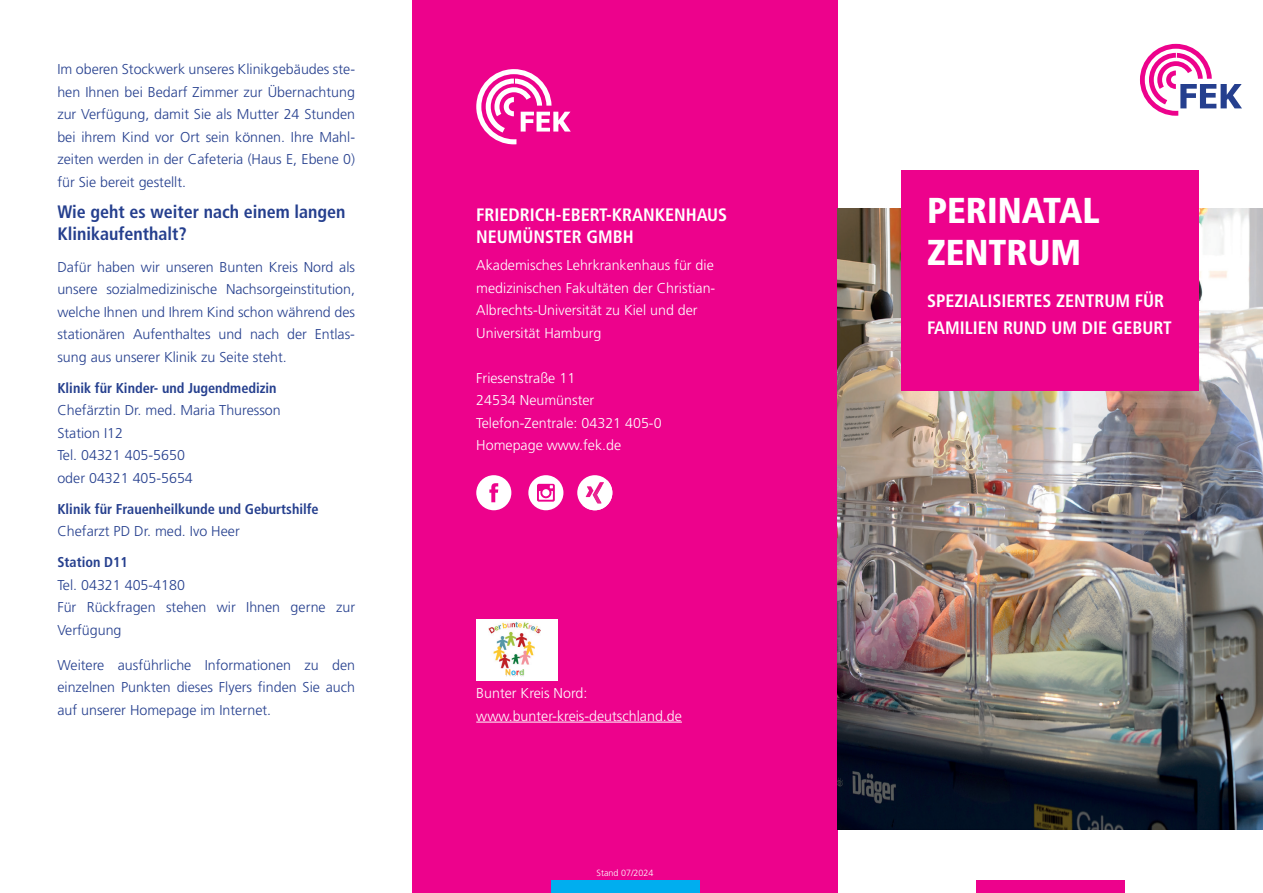
<style>
.page{position:relative;width:1263px;height:893px;background:#fff}
.page>*{position:absolute;margin:0;border:0;box-sizing:border-box;transform-origin:0 0}
.t1{font:900 condensed 36px/42px "Frutiger LT Pro";color:#fff}
.t2{font:700 condensed 18px/22.5px "Frutiger LT Pro";color:#fff}
.t3{font:700 condensed 18px/22.5px "Frutiger LT Pro";color:#253f8e}
.t4{font:300 14.25px/22.5px "Frutiger LT Pro";color:#253f8e;text-align:justify}
.t5{font:300 14.25px/22.5px "Frutiger LT Pro";color:#fff}
.t6{font:700 condensed 14.25px "Frutiger LT Pro";color:#253f8e}
.t7{font:300 9px "Frutiger LT Pro";color:#fff}
.t8{font:700 8.1px "Arial";color:#fdbe26}
.s1{color:#1aafe5}
.s2{color:#ee2d2d}
.s3{color:#87c762}
</style>
<div class="page">
<div style="left:976px;top:880px;width:149px;height:13px;background:#ed028c"></div>
<svg style="left:1140px;top:44px;width:102px;height:72px"></svg>
<div style="left:412px;top:0;width:426px;height:893px;background:#ed028c"></div>
<svg style="left:476px;top:69px;width:95px;height:75px"></svg>
<div style="left:551px;top:880px;width:148px;height:13px;background:#00aeef"></div>
<svg style="left:476px;top:475px;width:35px;height:35px"></svg>
<svg style="left:528px;top:475px;width:35px;height:35px"></svg>
<svg style="left:577px;top:475px;width:35px;height:35px"></svg>
<svg style="left:582px;top:480px;width:30px;height:30px"></svg>
<img style="left:838px;top:208px;width:425px;height:621px">
<div style="left:901px;top:170px;width:298px;height:220px;background:#ed028c"></div>
<div style="left:476px;top:619px;width:82px;height:61px;background:#fff"></div>
<img style="left:488px;top:622px;width:52px;height:43px">
<img style="left:500px;top:665px;width:6px;height:4px">
<img style="left:506px;top:665px;width:5px;height:11px">
<img style="left:514px;top:672px;width:10px;height:5px">
<hr style="left:476px;top:722px;width:206px;height:1px;background:#fff">
<p class="t4" style="left:57px;top:58px;width:299px">Im oberen Stockwerk unseres Klinikgebäudes ste&shy;hen Ihnen bei Bedarf Zimmer zur Übernachtung zur Verfügung, damit Sie als Mutter 24 Stunden bei ihrem Kind vor Ort sein können. Ihre Mahl&shy;zeiten werden in der Cafeteria (Haus E, Ebene 0) für Sie bereit gestellt.</p>
<p class="t3" style="left:57px;top:201px;width:290px">Wie geht es weiter nach einem langen<br>Klinikaufenthalt?</p>
<p class="t4" style="left:57px;top:255px;width:299px">Dafür haben wir unseren Bunten Kreis Nord als unsere sozialmedizinische Nachsorgeinstitution, welche Ihnen und Ihrem Kind schon während des stationären Aufenthaltes und nach der Entlas&shy;sung aus unserer Klinik zu Seite steht.</p>
<p class="t6" style="left:57px;top:379px;width:221px">Klinik für Kinder- und Jugendmedizin</p>
<p class="t4" style="left:57px;top:399px;width:225px;text-align:left">Chefärztin Dr. med. Maria Thuresson<br>Station I12<br>Tel. 04321 405-5650<br>oder 04321 405-5654</p>
<p class="t6" style="left:57px;top:500px;width:263px">Klinik für Frauenheilkunde und Geburtshilfe</p>
<p class="t4" style="left:57px;top:520px;width:184px">Chefarzt PD Dr. med. Ivo Heer</p>
<p class="t6" style="left:57px;top:554px;width:72px">Station D11</p>
<p class="t4" style="left:57px;top:573px;width:299px;text-align:left">Tel. 04321 405-4180<br>Für Rückfragen stehen wir Ihnen gerne zur<br>Verfügung</p>
<p class="t4" style="left:57px;top:654px;width:299px">Weitere ausführliche Informationen zu den einzelnen Punkten dieses Flyers finden Sie auch auf unserer Homepage im Internet.</p>
<p class="t2" style="left:476px;top:203px;width:253px">FRIEDRICH-EBERT-KRANKENHAUS<br>NEUMÜNSTER GMBH</p>
<p class="t5" style="left:476px;top:254px;width:241px">Akademisches Lehrkrankenhaus für die medizinischen Fakultäten der Christian-Albrechts-Universität zu Kiel und der Universität Hamburg</p>
<p class="t5" style="left:476px;top:366px;width:187px">Friesenstraße 11<br>24534 Neumünster<br>Telefon-Zentrale: 04321 405-0<br>Homepage www.fek.de</p>
<p class="t8" style="left:505px;top:667px;width:21px">N<span class="s1">o</span><span class="s2">r</span><span class="s3">d</span></p>
<p class="t5" style="left:476px;top:682px;width:207px">Bunter Kreis Nord: www.bunter-kreis-deutschland.de</p>
<p class="t7" style="left:597px;top:867px;width:59px">Stand 07/2024</p>
<h1 class="t1" style="left:927px;top:189px;width:174px">PERINATAL<br>ZENTRUM</h1>
<p class="t2" style="left:927px;top:287px;width:246px;line-height:27px">SPEZIALISIERTES ZENTRUM FÜR<br>FAMILIEN RUND UM DIE GEBURT</p>
</div>
